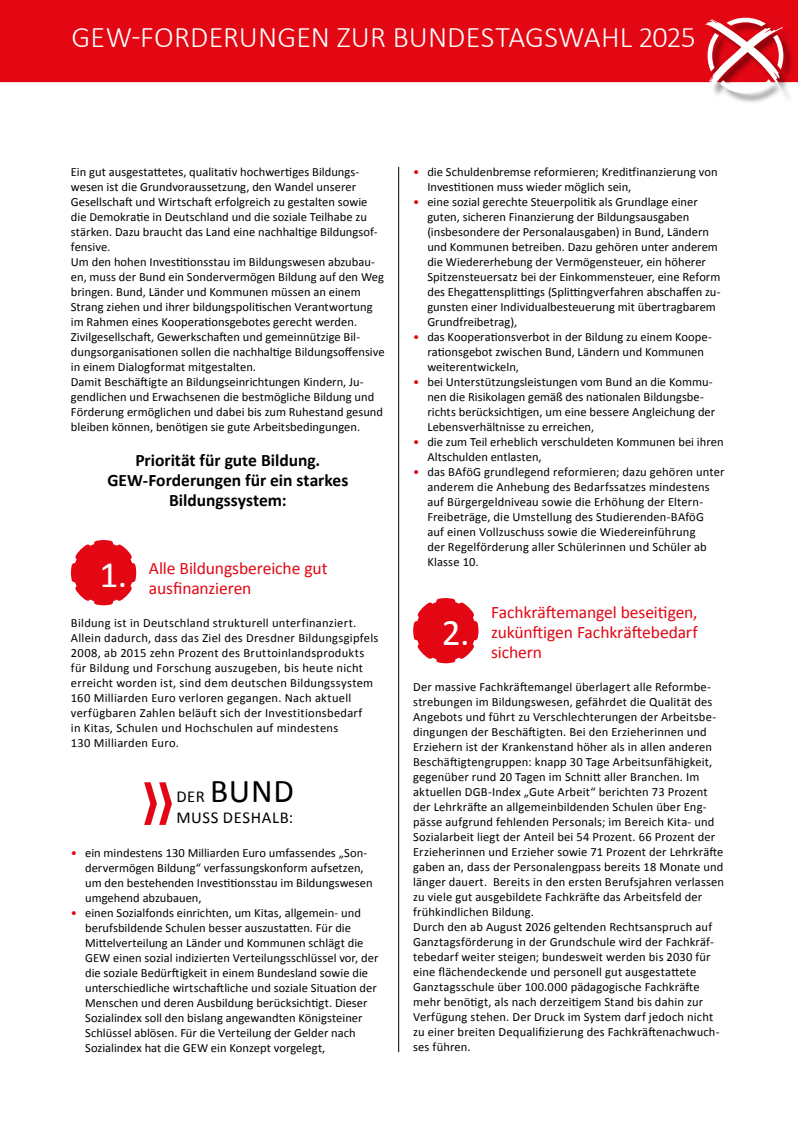
<style>
.page{position:relative;width:798px;height:1134px;background:#fff}
.page>*{position:absolute;margin:0;border:0;box-sizing:border-box;transform-origin:0 0}
.t1{font:37.5px "Calibri";color:#fff}
.t2{font:33.38px "Calibri";color:#000}
.t3{font:300 30px "Calibri";color:#fff}
.t4{font:17.5px/20px "Calibri";letter-spacing:-.01em;color:#e30613;text-align:justify}
.t5{font:700 17.5px/20px "Calibri";color:#000;text-align:center}
.t6{font:16.62px "Calibri";letter-spacing:.035em;color:#000}
.t7{font:12.5px/15px "Calibri";letter-spacing:.005em;color:#000}
.s1{font-size:16.62px}
.s2{color:#e30613}
</style>
<div class="page">
<hr style="left:398px;top:167px;width:1px;height:885px;background:#000">
<div style="left:0;top:0;width:797px;height:82px;background:#e30613"></div>
<svg style="left:70px;top:540px;width:67px;height:66px"></svg>
<svg style="left:413px;top:598px;width:66px;height:66px"></svg>
<div style="left:706px;top:18px;width:87px;height:86px;background:#000;opacity:.4"></div>
<svg style="left:705px;top:18px;width:78px;height:75px"></svg>
<h3 class="t3" style="left:71px;top:18px;width:625px">GEW-FORDERUNGEN ZUR BUNDESTAGSWAHL 2025</h3>
<p class="t7" style="left:71px;top:165px;width:315px">Ein gut ausgestattetes, qualitativ hochwertiges Bildungs&shy;wesen ist die Grundvoraussetzung, den Wandel unserer Gesellschaft und Wirtschaft erfolgreich zu gestalten sowie die Demokratie in Deutschland und die soziale Teilhabe zu stärken. Dazu braucht das Land eine nachhaltige Bildungsof&shy;fensive.<br>Um den hohen Investitionsstau im Bildungswesen abzubau&shy;en, muss der Bund ein Sondervermögen Bildung auf den Weg bringen. Bund, Länder und Kommunen müssen an einem Strang ziehen und ihrer bildungspolitischen Verantwortung im Rahmen eines Kooperationsgebotes gerecht werden.<br>Zivilgesellschaft, Gewerkschaften und gemeinnützige Bil&shy;dungsorganisationen sollen die nachhaltige Bildungsoffensive in einem Dialogformat mitgestalten.<br>Damit Beschäftigte an Bildungseinrichtungen Kindern, Ju&shy;gendlichen und Erwachsenen die bestmögliche Bildung und Förderung ermöglichen und dabei bis zum Ruhestand gesund bleiben können, benötigen sie gute Arbeitsbedingungen.</p>
<h3 class="t5" style="left:107px;top:450px;width:242px">Priorität für gute Bildung.<br>GEW-Forderungen für ein starkes<br>Bildungssystem:</h3>
<h3 class="t4" style="left:149px;top:558px;width:180px">Alle Bildungsbereiche gut ausfinanzieren</h3>
<p class="t7" style="left:71px;top:615px;width:309px">Bildung ist in Deutschland strukturell unterfinanziert.<br>Allein dadurch, dass das Ziel des Dresdner Bildungsgipfels 2008, ab 2015 zehn Prozent des Bruttoinlandsprodukts für Bildung und Forschung auszugeben, bis heute nicht erreicht worden ist, sind dem deutschen Bildungssystem 160 Milliarden Euro verloren gegangen. Nach aktuell verfügbaren Zahlen beläuft sich der Investitionsbedarf<br>in Kitas, Schulen und Hochschulen auf mindestens<br>130 Milliarden Euro.</p>
<h1 class="t1" style="left:99px;top:551px;width:29px">1.</h1>
<h2 class="t2" style="left:176px;top:770px;width:119px"><span class="s1">DER</span> BUND</h2>
<h3 class="t6" style="left:176px;top:807px;width:118px">MUSS DESHALB:</h3>
<p class="t7" style="left:85px;top:845px;width:289px;text-indent:-14px"><span class="s2">•</span> ein mindestens 130 Milliarden Euro umfassendes „Son&shy;dervermögen Bildung“ verfassungskonform aufsetzen, um den bestehenden Investitionsstau im Bildungswesen umgehend abzubauen,</p>
<p class="t7" style="left:85px;top:905px;width:295px;text-indent:-14px"><span class="s2">•</span> einen Sozialfonds einrichten, um Kitas, allgemein- und berufsbildende Schulen besser auszustatten. Für die Mittelverteilung an Länder und Kommunen schlägt die GEW einen sozial indizierten Verteilungsschlüssel vor, der die soziale Bedürftigkeit in einem Bundesland sowie die unterschiedliche wirtschaftliche und soziale Situation der Menschen und deren Ausbildung berücksichtigt. Dieser Sozialindex soll den bislang angewandten Königsteiner Schlüssel ablösen. Für die Verteilung der Gelder nach Sozialindex hat die GEW ein Konzept vorgelegt,</p>
<p class="t7" style="left:427px;top:165px;width:292px;text-indent:-14px"><span class="s2">•</span> die Schuldenbremse reformieren; Kreditfinanzierung von<br>Investitionen muss wieder möglich sein,</p>
<p class="t7" style="left:427px;top:195px;width:294px;text-indent:-14px"><span class="s2">•</span> eine sozial gerechte Steuerpolitik als Grundlage einer guten, sicheren Finanzierung der Bildungsausgaben (insbesondere der Personalausgaben) in Bund, Ländern und Kommunen betreiben. Dazu gehören unter anderem die Wiedererhebung der Vermögensteuer, ein höherer Spitzensteuersatz bei der Einkommensteuer, eine Reform des Ehegattensplittings (Splittingverfahren abschaffen zu&shy;gunsten einer Individualbesteuerung mit übertragbarem Grundfreibetrag),</p>
<p class="t7" style="left:427px;top:330px;width:286px;text-indent:-14px"><span class="s2">•</span> das Kooperationsverbot in der Bildung zu einem Koope&shy;rationsgebot zwischen Bund, Ländern und Kommunen weiterentwickeln,</p>
<p class="t7" style="left:427px;top:375px;width:289px;text-indent:-14px"><span class="s2">•</span> bei Unterstützungsleistungen vom Bund an die Kommu&shy;nen die Risikolagen gemäß des nationalen Bildungsbe&shy;richts berücksichtigen, um eine bessere Angleichung der Lebensverhältnisse zu erreichen,</p>
<p class="t7" style="left:427px;top:435px;width:297px;text-indent:-14px"><span class="s2">•</span> die zum Teil erheblich verschuldeten Kommunen bei ihren<br>Altschulden entlasten,</p>
<p class="t7" style="left:427px;top:465px;width:299px;text-indent:-14px"><span class="s2">•</span> das BAföG grundlegend reformieren; dazu gehören unter anderem die Anhebung des Bedarfssatzes mindestens auf Bürgergeldniveau sowie die Erhöhung der Eltern-Freibeträge, die Umstellung des Studierenden-BAföG<br>auf einen Vollzuschuss sowie die Wiedereinführung<br>der Regelförderung aller Schülerinnen und Schüler ab Klasse 10.</p>
<h3 class="t4" style="left:491px;top:602px;width:208px">Fachkräftemangel beseitigen, zukünftigen Fachkräftebedarf sichern</h3>
<p class="t7" style="left:413px;top:679px;width:312px">Der massive Fachkräftemangel überlagert alle Reformbe&shy;strebungen im Bildungswesen, gefährdet die Qualität des Angebots und führt zu Verschlechterungen der Arbeitsbe&shy;dingungen der Beschäftigten. Bei den Erzieherinnen und Erziehern ist der Krankenstand höher als in allen anderen Beschäftigtengruppen: knapp 30 Tage Arbeitsunfähigkeit, gegenüber rund 20 Tagen im Schnitt aller Branchen. Im aktuellen DGB-Index „Gute Arbeit“ berichten 73 Prozent der Lehrkräfte an allgemeinbildenden Schulen über Eng&shy;pässe aufgrund fehlenden Personals; im Bereich Kita- und Sozialarbeit liegt der Anteil bei 54 Prozent. 66 Prozent der Erzieherinnen und Erzieher sowie 71 Prozent der Lehrkräfte gaben an, dass der Personalengpass bereits 18 Monate und länger dauert. Bereits in den ersten Berufsjahren verlassen zu viele gut ausgebildete Fachkräfte das Arbeitsfeld der frühkindlichen Bildung.<br>Durch den ab August 2026 geltenden Rechtsanspruch auf Ganztagsförderung in der Grundschule wird der Fachkräf&shy;tebedarf weiter steigen; bundesweit werden bis 2030 für eine flächendeckende und personell gut ausgestattete Ganztagsschule über 100.000 pädagogische Fachkräfte mehr benötigt, als nach derzeitigem Stand bis dahin zur Verfügung stehen. Der Druck im System darf jedoch nicht zu einer breiten Dequalifizierung des Fachkräftenachwuch&shy;ses führen.</p>
<h1 class="t1" style="left:441px;top:609px;width:29px">2.</h1>
</div>
